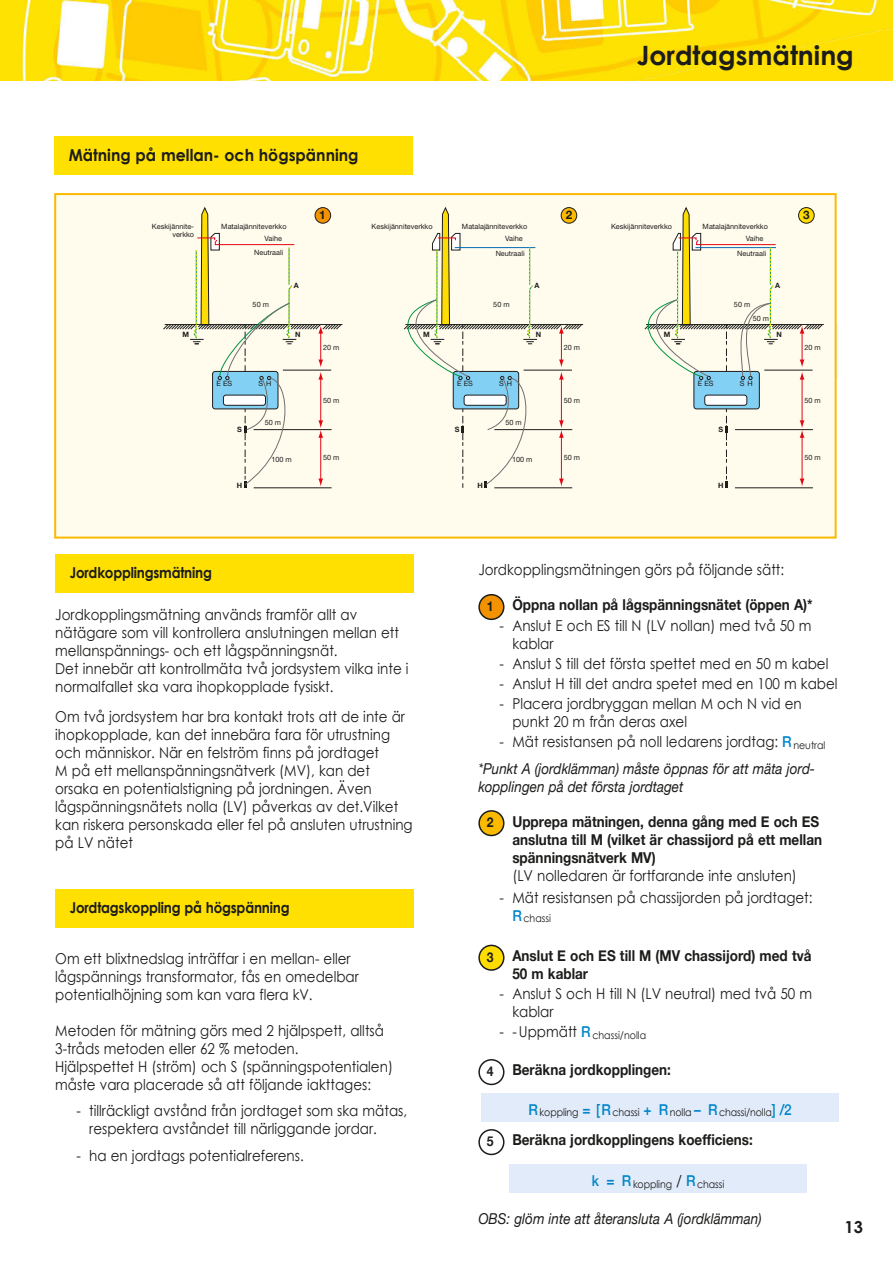
<style>
.page{position:relative;width:893px;height:1263px;background:#fff}
.page>*{position:absolute;margin:0;border:0;box-sizing:border-box;transform-origin:0 0}
.t1{font:700 26.55px "Century Gothic";color:#1c1c1b}
._1-subhead1{font:700 16.5px "Century Gothic";color:#1c1c1b;scale:.95 1}
._1-subhead1-2{font:700 16.5px "Century Gothic";color:#1c1c1b}
.Normal_-2{font:15px/18px "Century Gothic";color:#1c1c1b;scale:.9 1}
.puce_8{font:15px/18px "Century Gothic";color:#1c1c1b;scale:.9 1}
.Normal_bold{font:700 15px/18px "Helvetica Neue";color:#1c1c1b;scale:.9 1}
.normal_ital{font:italic 15px/18px "Helvetica Neue";color:#1c1c1b;scale:.9 1}
.t2{font:700 15px "Century Gothic";letter-spacing:-.015em;color:#1c1c1b;scale:.9 1}
.t3{font:700 13.5px "Helvetica Neue";color:#1c1c1b;scale:.9 1}
.t4{font:700 12px "Helvetica Neue";color:#1d1d1b}
.t5{font:700 11.7px "Helvetica Neue";color:#1d1d1b}
.t6{font:700 10.8px "Helvetica Neue";color:#1d1d1b}
.t7{font:10.8px/12.9px "Helvetica Neue";color:#1d1d1b}
.puce_8-2{font:10.5px "Century Gothic";letter-spacing:-.01em;color:#1c1c1b;scale:.9 1}
.t8{font:7.35px/12.3px "Helvetica Neue";color:#1d1d1b}
.t9{font:700 7.35px "Helvetica Neue";color:#1d1d1b}
.s1{font-family:"Helvetica Neue";font-weight:500;color:#0086cb}
.s2{font-family:"Century Gothic";font-weight:400}
.s3{font-family:"Helvetica Neue";font-weight:500;font-size:15px;color:#0086cb}
.s4{font-size:15px}
</style>
<div class="page">
<img style="left:0;top:0;width:893px;height:81px">
<div style="left:55px;top:554px;width:359px;height:39px;background:#ffe000"></div>
<div style="left:55px;top:889px;width:359px;height:39px;background:#ffe000"></div>
<div style="left:479px;top:595px;width:25px;height:24px;background:#f39200;border-radius:50%"></div>
<div style="left:478px;top:594px;width:26px;height:26px;border:2px solid #1c1c1b;border-radius:50%"></div>
<div style="left:479px;top:811px;width:25px;height:24px;background:#fbba00;border-radius:50%"></div>
<div style="left:478px;top:810px;width:26px;height:26px;border:2px solid #1c1c1b;border-radius:50%"></div>
<div style="left:479px;top:945px;width:25px;height:25px;background:#fd0;border-radius:50%"></div>
<div style="left:478px;top:945px;width:26px;height:26px;border:2px solid #1c1c1b;border-radius:50%"></div>
<div style="left:478px;top:1059px;width:26px;height:26px;border:2px solid #1c1c1b;border-radius:50%"></div>
<div style="left:482px;top:1093px;width:357px;height:29px;background:#e1ebf9"></div>
<div style="left:478px;top:1129px;width:26px;height:26px;border:2px solid #1c1c1b;border-radius:50%"></div>
<div style="left:509px;top:1164px;width:298px;height:29px;background:#e1ebf9"></div>
<div style="left:55px;top:194px;width:781px;height:344px;background:#fffcee"></div>
<hr style="left:646px;top:324px;width:178px;height:1px;background:#1d1d1b">
<svg style="left:163px;top:207px;width:179px;height:281px"></svg>
<svg style="left:404px;top:207px;width:179px;height:281px"></svg>
<svg style="left:644px;top:207px;width:179px;height:281px"></svg>
<div style="left:54px;top:193px;width:783px;height:346px;border:2px solid #fbba00"></div>
<div style="left:54px;top:136px;width:359px;height:39px;background:#ffe000"></div>
<p class="_1-subhead1" style="left:69px;top:145px;width:307px">Mätning på mellan- och högspänning</p>
<p class="t5" style="left:319px;top:206px;width:8px">1</p>
<p class="t5" style="left:566px;top:206px;width:8px">2</p>
<h1 class="t1" style="left:637px;top:39px;width:219px">Jordtagsmätning</h1>
<p class="t5" style="left:803px;top:206px;width:8px">3</p>
<p class="t8" style="left:152px;top:222px;width:44px;line-height:8.7px;text-align:right">Keskijännite&shy;verkko</p>
<p class="t9" style="left:182px;top:329px;width:8px">M</p>
<p class="t8" style="left:372px;top:220px;width:63px">Keskijänniteverkko</p>
<p class="t8" style="left:505px;top:220px;width:24px;text-indent:-43px">Matalajänniteverkko<br>Vaihe</p>
<p class="t8" style="left:611px;top:220px;width:63px">Keskijänniteverkko</p>
<p class="t8" style="left:746px;top:220px;width:24px;text-indent:-43px">Matalajänniteverkko<br>Vaihe</p>
<p class="t8" style="left:264px;top:220px;width:24px;text-indent:-43px">Matalajänniteverkko<br>Vaihe</p>
<p class="t8" style="left:254px;top:246px;width:31px">Neutraali</p>
<p class="t8" style="left:496px;top:247px;width:31px">Neutraali</p>
<p class="t8" style="left:737px;top:247px;width:31px">Neutraali</p>
<p class="t8" style="left:253px;top:298px;width:18px">50 m</p>
<p class="t9" style="left:294px;top:279px;width:6px">A</p>
<p class="t9" style="left:295px;top:329px;width:7px">N</p>
<p class="t8" style="left:323px;top:341px;width:18px">20 m</p>
<p class="t9" style="left:423px;top:329px;width:8px">M</p>
<p class="t8" style="left:493px;top:298px;width:18px">50 m</p>
<p class="t9" style="left:534px;top:279px;width:6px">A</p>
<p class="t9" style="left:536px;top:329px;width:7px">N</p>
<p class="t8" style="left:564px;top:341px;width:18px">20 m</p>
<p class="t9" style="left:664px;top:329px;width:8px">M</p>
<p class="t8" style="left:734px;top:298px;width:18px">50 m</p>
<p class="t9" style="left:775px;top:279px;width:6px">A</p>
<p class="t8" style="left:753px;top:312px;width:18px">50 m</p>
<p class="t9" style="left:776px;top:329px;width:7px">N</p>
<p class="t8" style="left:217px;top:377px;width:17px">E ES</p>
<p class="t8" style="left:258px;top:377px;width:14px">S H</p>
<p class="t8" style="left:457px;top:377px;width:17px">E ES</p>
<p class="t8" style="left:499px;top:377px;width:14px">S H</p>
<p class="t8" style="left:698px;top:377px;width:17px">E ES</p>
<p class="t8" style="left:740px;top:377px;width:14px">S H</p>
<p class="t9" style="left:237px;top:423px;width:6px">S</p>
<p class="t9" style="left:237px;top:479px;width:7px">H</p>
<p class="t8" style="left:265px;top:416px;width:18px">50 m</p>
<p class="t8" style="left:271px;top:454px;width:22px">100 m</p>
<p class="t8" style="left:323px;top:394px;width:18px">50 m</p>
<p class="t8" style="left:323px;top:451px;width:18px">50 m</p>
<p class="t9" style="left:455px;top:423px;width:6px">S</p>
<p class="t9" style="left:477px;top:479px;width:7px">H</p>
<p class="t8" style="left:505px;top:416px;width:18px">50 m</p>
<p class="t8" style="left:512px;top:454px;width:22px">100 m</p>
<p class="t8" style="left:564px;top:394px;width:18px">50 m</p>
<p class="t8" style="left:564px;top:451px;width:18px">50 m</p>
<p class="t9" style="left:718px;top:423px;width:6px">S</p>
<p class="t9" style="left:718px;top:479px;width:7px">H</p>
<p class="t8" style="left:804px;top:341px;width:18px">20 m</p>
<p class="t8" style="left:804px;top:394px;width:18px">50 m</p>
<p class="t8" style="left:804px;top:451px;width:18px">50 m</p>
<p class="t2" style="left:70px;top:563px;width:160px">Jordkopplingsmätning</p>
<p class="Normal_-2" style="left:55px;top:605px;width:384px">Jordkopplingsmätning används framför allt av nätägare som vill kontrollera anslutningen mellan ett mellanspännings- och ett lågspänningsnät.</p>
<p class="Normal_-2" style="left:55px;top:659px;width:394px">Det innebär att kontrollmäta två jordsystem vilka inte i normalfallet ska vara ihopkopplade fysiskt.</p>
<p class="Normal_-2" style="left:55px;top:708px;width:399px">Om två jordsystem har bra kontakt trots att de inte är ihopkopplade, kan det innebära fara för utrustning och människor. När en felström finns på jordtaget<br>M på ett mellanspänningsnätverk (MV), kan det orsaka en potentialstigning på jordningen. Även lågspänningsnätets nolla (LV) påverkas av det.Vilket kan riskera personskada eller fel på ansluten utrustning på LV nätet</p>
<p class="t2" style="left:70px;top:898px;width:246px">Jordtagskoppling på högspänning</p>
<p class="Normal_-2" style="left:55px;top:949px;width:339px">Om ett blixtnedslag inträffar i en mellan- eller lågspännings transformator, fås en omedelbar potentialhöjning som kan vara flera kV.</p>
<p class="Normal_-2" style="left:55px;top:1021px;width:367px">Metoden för mätning görs med 2 hjälpspett, alltså<br>3-tråds metoden eller 62 % metoden.</p>
<p class="Normal_-2" style="left:55px;top:1057px;width:377px">Hjälpspettet H (ström) och S (spänningspotentialen) måste vara placerade så att följande iakttages:</p>
<p class="puce_8" style="left:89px;top:1102px;width:355px;text-indent:-13px">- tillräckligt avstånd från jordtaget som ska mätas, respektera avståndet till närliggande jordar.</p>
<p class="puce_8" style="left:77px;top:1146px;width:254px">- ha en jordtags potentialreferens.</p>
<p class="t6" style="left:155px;top:990px;width:241px">Motsvarande diagram av en högspänningslinje</p>
<p class="t7" style="left:122px;top:1063px;width:40px">Ström&shy;matning</p>
<p class="t4" style="left:284px;top:1081px;width:10px">R</p>
<p class="t7" style="left:231px;top:1129px;width:88px">Masten som mäts</p>
<p class="Normal_-2" style="left:478px;top:561px;width:341px">Jordkopplingsmätningen görs på följande sätt:</p>
<p class="t3" style="left:487px;top:595px;width:9px">1</p>
<p class="Normal_bold" style="left:512px;top:596px;width:335px">Öppna nollan på lågspänningsnätet (öppen A)*</p>
<p class="puce_8" style="left:512px;top:616px;width:334px;text-indent:-13px">- Anslut E och ES till N (LV nollan) med två 50 m kablar</p>
<p class="puce_8" style="left:500px;top:654px;width:367px">- Anslut S till det första spettet med en 50 m kabel</p>
<p class="puce_8" style="left:500px;top:674px;width:377px">- Anslut H till det andra spetet med en 100 m kabel</p>
<p class="puce_8" style="left:512px;top:694px;width:323px;text-indent:-13px">- Placera jordbryggan mellan M och N vid en punkt 20 m från deras axel</p>
<p class="puce_8" style="left:500px;top:732px;width:363px">- Mät resistansen på noll ledarens jordtag: <span class="s1">R</span> <sub>neutral</sub></p>
<p class="normal_ital" style="left:478px;top:760px;width:376px">*Punkt A (jordklämman) måste öppnas för att mäta jord&shy;kopplingen på det första jordtaget</p>
<p class="t3" style="left:487px;top:812px;width:9px">2</p>
<p class="Normal_bold" style="left:512px;top:812px;width:346px">Upprepa mätningen, denna gång med E och ES anslutna till M (vilket är chassijord på ett mellan spänningsnätverk MV)<br><span class="s2">(LV nolledaren är fortfarande inte ansluten)</span></p>
<p class="puce_8" style="left:500px;top:888px;width:349px">- Mät resistansen på chassijorden på jordtaget:</p>
<p class="puce_8-2" style="left:512px;top:912px;width:44px"><span class="s3">R</span> chassi</p>
<p class="t3" style="left:487px;top:946px;width:9px">3</p>
<p class="Normal_bold" style="left:512px;top:947px;width:334px">Anslut E och ES till M (MV chassijord) med två<br>50 m kablar</p>
<p class="puce_8" style="left:512px;top:984px;width:334px;text-indent:-13px">- Anslut S och H till N (LV neutral) med två 50 m kablar</p>
<p class="puce_8-2" style="left:500px;top:1028px;width:164px"><span class="s4">- -Uppmätt</span> <span class="s3">R</span> chassi/nolla</p>
<p class="t3" style="left:487px;top:1060px;width:9px">4</p>
<p class="Normal_bold" style="left:512px;top:1061px;width:178px">Beräkna jordkopplingen:</p>
<p class="puce_8-2" style="left:529px;top:1106px;width:294px"><span class="s3">R</span> koppling <span class="s3">= [R</span> chassi <span class="s3">+ R</span> nolla <span class="s3">– R</span> chassi/nolla<span class="s3">] /2</span></p>
<p class="t3" style="left:487px;top:1130px;width:9px">5</p>
<p class="Normal_bold" style="left:512px;top:1131px;width:269px">Beräkna jordkopplingens koefficiens:</p>
<p class="puce_8-2" style="left:592px;top:1177px;width:149px"><span class="s3">k = R</span> koppling <span class="s4">/</span> <span class="s3">R</span> chassi</p>
<p class="normal_ital" style="left:478px;top:1210px;width:316px">OBS: glöm inte att återansluta A (jordklämman)</p>
<p class="_1-subhead1-2" style="left:844px;top:1216px;width:20px">13</p>
</div>
